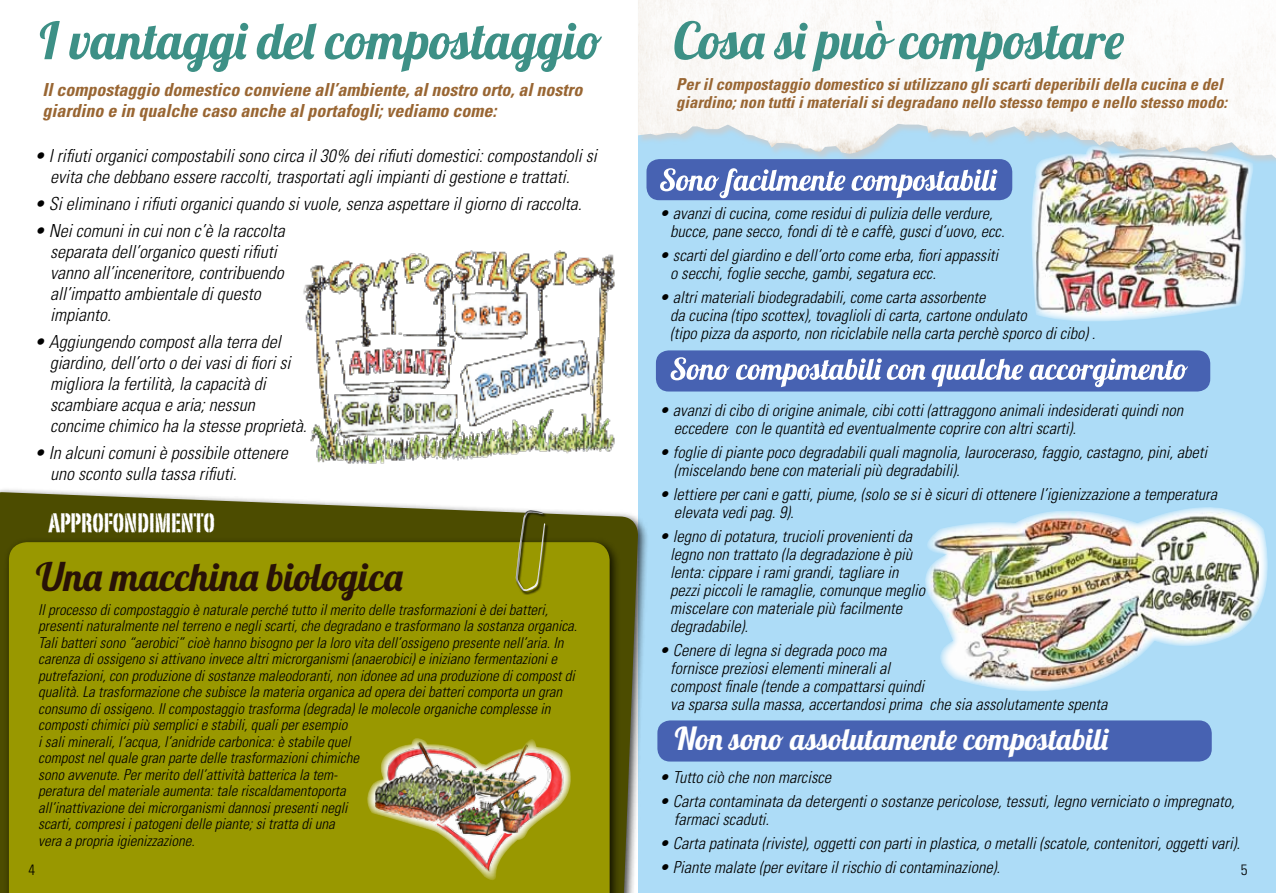
<style>
.page{position:relative;width:1276px;height:893px;background:#fff}
.page>*{position:absolute;margin:0;border:0;box-sizing:border-box;transform-origin:0 0}
.t1{font:51px "Lobster 1.4";color:#3d9086}
.t2{font:39px "Lobster 1.4";letter-spacing:.045em;color:#281207}
.t3{font:30px "Lobster 1.4";color:#fff}
.t4{font:26.1px "Portago ITCTT";color:#fff}
.t5{font:italic 300 condensed 18px/21px "Univers LT Std";color:#000}
.t6{font:italic 700 condensed 18px/21px "Univers LT Std";color:#963}
.t7{font:italic 300 condensed 16.5px/18px "Univers LT Std";color:#000}
.t8{font:italic 700 condensed 16.5px/18px "Univers LT Std";color:#963}
.t9{font:italic 300 condensed 15px/16.5px "Univers LT Std";color:#000}
.t10{font:300 condensed 15px "Univers";color:#000}
.s1{font-size:31.5px}
</style>
<div class="page">
<img style="left:303px;top:250px;width:312px;height:214px">
<div style="left:638px;top:92px;width:638px;height:801px;background:#addcf7"></div>
<div style="left:0;top:487px;width:649px;height:406px;background:#000;opacity:.75"></div>
<svg style="left:0;top:491px;width:638px;height:402px;fill:#4c4c00"></svg>
<div style="left:4px;top:537px;width:617px;height:356px;background:#000;opacity:.75"></div>
<div style="left:9px;top:542px;width:600px;height:351px;background:#999800"></div>
<svg style="left:366px;top:736px;width:207px;height:145px;background:#9d9c0b"></svg>
<img style="left:374px;top:741px;width:190px;height:133px">
<div style="left:516px;top:511px;width:33px;height:84px;background:#000;opacity:.75"></div>
<img style="left:516px;top:510px;width:29px;height:81px">
<div style="left:637px;top:0;width:639px;height:198px;background:#addcf7"></div>
<img style="left:638px;top:0;width:638px;height:158px">
<div style="left:656px;top:350px;width:554px;height:41px;background:#4762b2;border-radius:13px"></div>
<svg style="left:670px;top:357px;width:518px;height:30px"></svg>
<div style="left:657px;top:720px;width:554px;height:41px;background:#4762b2;border-radius:13px"></div>
<div style="left:646px;top:159px;width:366px;height:41px;background:#4762b2;border-radius:13px"></div>
<svg style="left:660px;top:168px;width:337px;height:30px"></svg>
<svg style="left:1030px;top:144px;width:223px;height:177px"></svg>
<img style="left:1033px;top:149px;width:215px;height:166px">
<svg style="left:925px;top:507px;width:343px;height:184px"></svg>
<img style="left:930px;top:512px;width:328px;height:174px">
<h1 class="t1" style="left:40px;top:8px;width:564px">I vantaggi del compostaggio</h1>
<p class="t6" style="left:42px;top:79px;width:541px">Il compostaggio domestico conviene all’ambiente, al nostro orto, al nostro giardino e in qualche caso anche al portafogli; vediamo come:</p>
<p class="t5" style="left:50px;top:145px;width:548px;text-indent:-16px">• I rifiuti organici compostabili sono circa il 30% dei rifiuti domestici: compostandoli si evita che debbano essere raccolti, trasportati agli impianti di gestione e trattati.</p>
<p class="t5" style="left:34px;top:193px;width:549px">• Si eliminano i rifiuti organici quando si vuole, senza aspettare il giorno di raccolta.</p>
<p class="t5" style="left:50px;top:220px;width:236px;text-indent:-16px">• Nei comuni in cui non c’è la raccolta separata dell’organico questi rifiuti vanno all’inceneritore, contribuendo all’impatto ambientale di questo impianto.</p>
<p class="t5" style="left:50px;top:331px;width:259px;text-indent:-16px">• Aggiungendo compost alla terra del giardino, dell’orto o dei vasi di fiori si migliora la fertilità, la capacità di scambiare acqua e aria; nessun concime chimico ha la stesse proprietà.</p>
<p class="t5" style="left:50px;top:442px;width:239px;text-indent:-16px">• In alcuni comuni è possibile ottenere uno sconto sulla tassa rifiuti.</p>
<h3 class="t4" style="left:48px;top:506px;width:168px">APPROFONDIMENTO</h3>
<h2 class="t2" style="left:36px;top:552px;width:368px">Una macchina biologica</h2>
<p class="t9" style="left:38px;top:601px;width:540px">Il processo di compostaggio è naturale perché tutto il merito delle trasformazioni è dei batteri, presenti naturalmente nel terreno e negli scarti, che degradano e trasformano la sostanza organica.<br>Tali batteri sono “aerobici” cioè hanno bisogno per la loro vita dell’ossigeno presente nell’aria. In carenza di ossigeno si attivano invece altri microrganismi (anaerobici) e iniziano fermentazioni e putrefazioni, con produzione di sostanze maleodoranti, non idonee ad una produzione di compost di qualità. La trasformazione che subisce la materia organica ad opera dei batteri comporta un gran consumo di ossigeno. Il compostaggio trasforma (degrada) le molecole organiche complesse in composti chimici più semplici e stabili, quali per esempio<br>i sali minerali, l’acqua, l’anidride carbonica: è stabile quel<br>compost nel quale gran parte delle trasformazioni chimiche<br>sono avvenute. Per merito dell’attività batterica la tem-<br>peratura del materiale aumenta: tale riscaldamentoporta<br>all’inattivazione dei microrganismi dannosi presenti negli<br>scarti, compresi i patogeni delle piante; si tratta di una<br>vera a propria igienizzazione.</p>
<h1 class="t1" style="left:673px;top:8px;width:452px">Cosa si può compostare</h1>
<p class="t8" style="left:676px;top:75px;width:552px">Per il compostaggio domestico si utilizzano gli scarti deperibili della cucina e del giardino; non tutti i materiali si degradano nello stesso tempo e nello stesso modo:</p>
<p class="t7" style="left:670px;top:205px;width:336px;text-indent:-11px">• avanzi di cucina, come residui di pulizia delle verdure, bucce, pane secco, fondi di tè e caffè, gusci d’uovo, ecc.</p>
<p class="t7" style="left:670px;top:247px;width:329px;text-indent:-11px">• scarti del giardino e dell’orto come erba, fiori appassiti o secchi, foglie secche, gambi, segatura ecc.</p>
<p class="t7" style="left:670px;top:289px;width:427px;text-indent:-11px">• altri materiali biodegradabili, come carta assorbente<br>da cucina (tipo scottex), tovaglioli di carta, cartone ondulato<br>(tipo pizza da asporto, non riciclabile nella carta perchè sporco di cibo) .</p>
<p class="t7" style="left:674px;top:401px;width:511px;text-indent:-15px">• avanzi di cibo di origine animale, cibi cotti (attraggono animali indesiderati quindi non eccedere con le quantità ed eventualmente coprire con altri scarti).</p>
<p class="t7" style="left:674px;top:443px;width:534px;text-indent:-15px">• foglie di piante poco degradabili quali magnolia, lauroceraso, faggio, castagno, pini, abeti (miscelando bene con materiali più degradabili).</p>
<p class="t7" style="left:674px;top:485px;width:545px;text-indent:-15px">• lettiere per cani e gatti, piume, (solo se si è sicuri di ottenere l’igienizzazione a temperatura elevata vedi pag. 9).</p>
<p class="t7" style="left:670px;top:527px;width:256px;text-indent:-11px">• legno di potatura, trucioli provenienti da legno non trattato (la degradazione è più lenta: cippare i rami grandi, tagliare in pezzi piccoli le ramaglie, comunque meglio miscelare con materiale più facilmente degradabile).</p>
<p class="t7" style="left:670px;top:641px;width:439px;text-indent:-11px">• Cenere di legna si degrada poco ma<br>fornisce preziosi elementi minerali al<br>compost finale (tende a compattarsi quindi<br>va sparsa sulla massa, accertandosi prima che sia assolutamente spenta</p>
<h3 class="t3" style="left:675px;top:719px;width:435px"><span class="s1">N</span>on sono assolutamente compostabili</h3>
<p class="t7" style="left:659px;top:769px;width:173px">• Tutto ciò che non marcisce</p>
<p class="t7" style="left:674px;top:793px;width:562px;text-indent:-15px">• Carta contaminata da detergenti o sostanze pericolose, tessuti, legno verniciato o impregnato, farmaci scaduti.</p>
<p class="t7" style="left:659px;top:835px;width:582px">• Carta patinata (riviste), oggetti con parti in plastica, o metalli (scatole, contenitori, oggetti vari).</p>
<p class="t10" style="left:28px;top:861px;width:8px">4</p>
<p class="t7" style="left:659px;top:859px;width:342px">• Piante malate (per evitare il rischio di contaminazione).</p>
<p class="t10" style="left:1241px;top:861px;width:8px">5</p>
</div>
